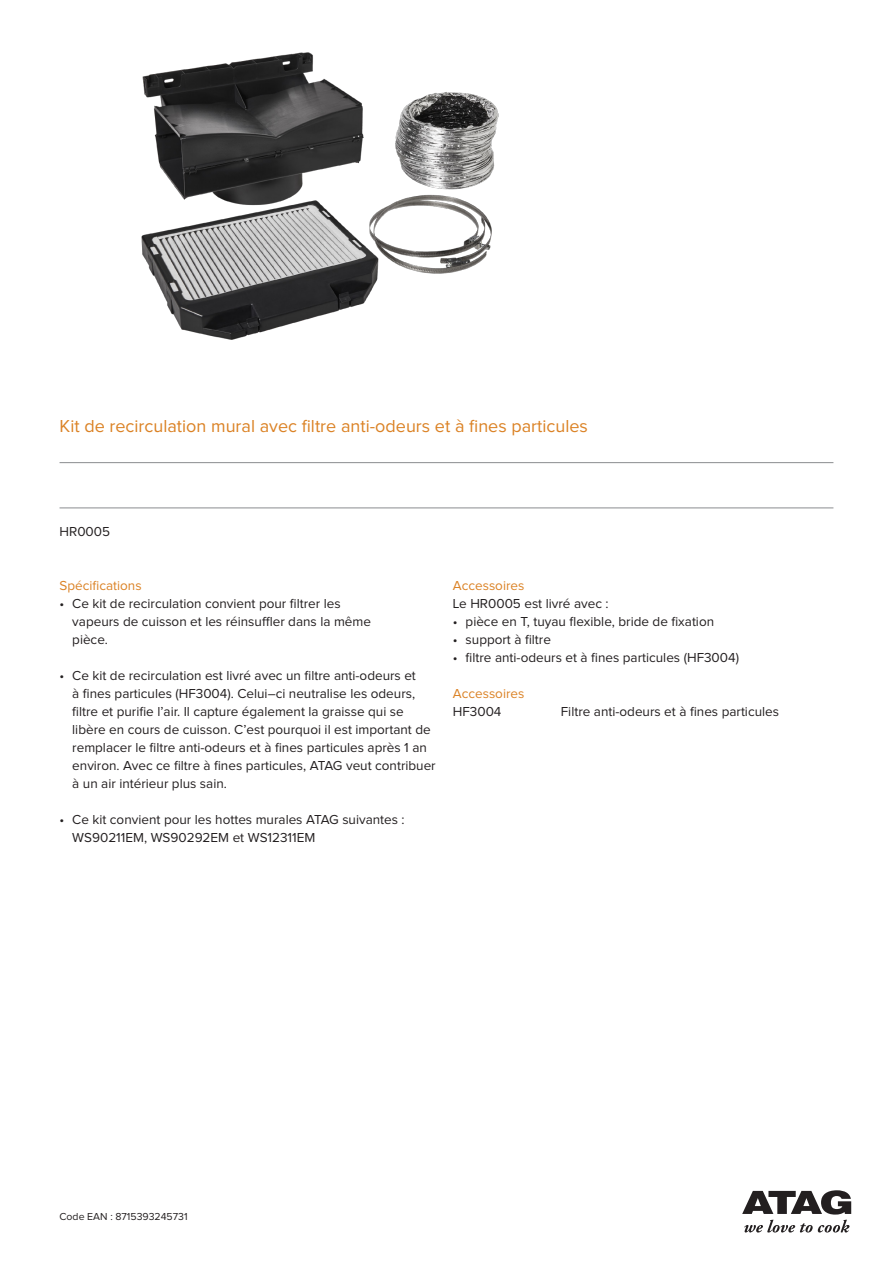
<style>
.page{position:relative;width:893px;height:1263px;background:#fff}
.page>*{position:absolute;margin:0;border:0;box-sizing:border-box;transform-origin:0 0}
.Productnaam{font:18px "Proxima Nova";color:#db8225}
.producttekst_bullet{font:13.5px/18px "Proxima Nova";color:#231f20}
.producttekst_tussenk{font:13.5px "Proxima Nova";color:#db8225}
.type_overzicht{font:13.5px "Proxima Nova";color:#231f20}
.EANnr{font:10.5px "Proxima Nova";color:#231f20}
</style>
<div class="page">
<hr style="left:60px;top:462px;width:773px;height:1px;background:#8a8c8f">
<hr style="left:60px;top:508px;width:773px;height:1px;background:#8a8c8f">
<svg style="left:744px;top:1220px;width:105px;height:12px"></svg>
<svg style="left:742px;top:1190px;width:109px;height:24px"></svg>
<img style="left:141px;top:52px;width:358px;height:288px">
<p class="Productnaam" style="left:60px;top:418px;width:530px">Kit de recirculation mural avec filtre anti-odeurs et à fines particules</p>
<p class="type_overzicht" style="left:60px;top:525px;width:52px">HR0005</p>
<p class="producttekst_tussenk" style="left:60px;top:579px;width:84px">Spécifications</p>
<p class="producttekst_bullet" style="left:60px;top:595px;width:283px">• Ce kit de recirculation convient pour filtrer les</p>
<p class="producttekst_bullet" style="left:72px;top:613px;width:300px">vapeurs de cuisson et les réinsuffler dans la même pièce.</p>
<p class="producttekst_bullet" style="left:60px;top:667px;width:358px">• Ce kit de recirculation est livré avec un filtre anti-odeurs et</p>
<p class="producttekst_bullet" style="left:72px;top:685px;width:344px">à fines particules (HF3004). Celui–ci neutralise les odeurs, filtre et purifie l’air. Il capture également la graisse qui se</p>
<p class="producttekst_bullet" style="left:72px;top:721px;width:360px">libère en cours de cuisson. C’est pourquoi il est important de</p>
<p class="producttekst_bullet" style="left:72px;top:739px;width:356px">remplacer le filtre anti-odeurs et à fines particules après 1 an</p>
<p class="producttekst_bullet" style="left:72px;top:757px;width:365px">environ. Avec ce filtre à fines particules, ATAG veut contribuer</p>
<p class="producttekst_bullet" style="left:72px;top:775px;width:156px">à un air intérieur plus sain.</p>
<p class="producttekst_bullet" style="left:72px;top:811px;width:334px;text-indent:-13px">• Ce kit convient pour les hottes murales ATAG suivantes :<br>WS90211EM, WS90292EM et WS12311EM</p>
<p class="producttekst_tussenk" style="left:453px;top:579px;width:73px">Accessoires</p>
<p class="producttekst_bullet" style="left:453px;top:595px;width:157px">Le HR0005 est livré avec :</p>
<p class="producttekst_bullet" style="left:453px;top:613px;width:263px">• pièce en T, tuyau flexible, bride de fixation</p>
<p class="producttekst_bullet" style="left:453px;top:631px;width:100px">• support à filtre</p>
<p class="producttekst_bullet" style="left:453px;top:649px;width:288px">• filtre anti-odeurs et à fines particules (HF3004)</p>
<p class="producttekst_tussenk" style="left:453px;top:687px;width:73px">Accessoires</p>
<p class="producttekst_bullet" style="left:453px;top:703px;width:50px">HF3004</p>
<p class="producttekst_bullet" style="left:561px;top:703px;width:220px">Filtre anti-odeurs et à fines particules</p>
<p class="EANnr" style="left:60px;top:1212px;width:130px">Code EAN : 8715393245731</p>
</div>
